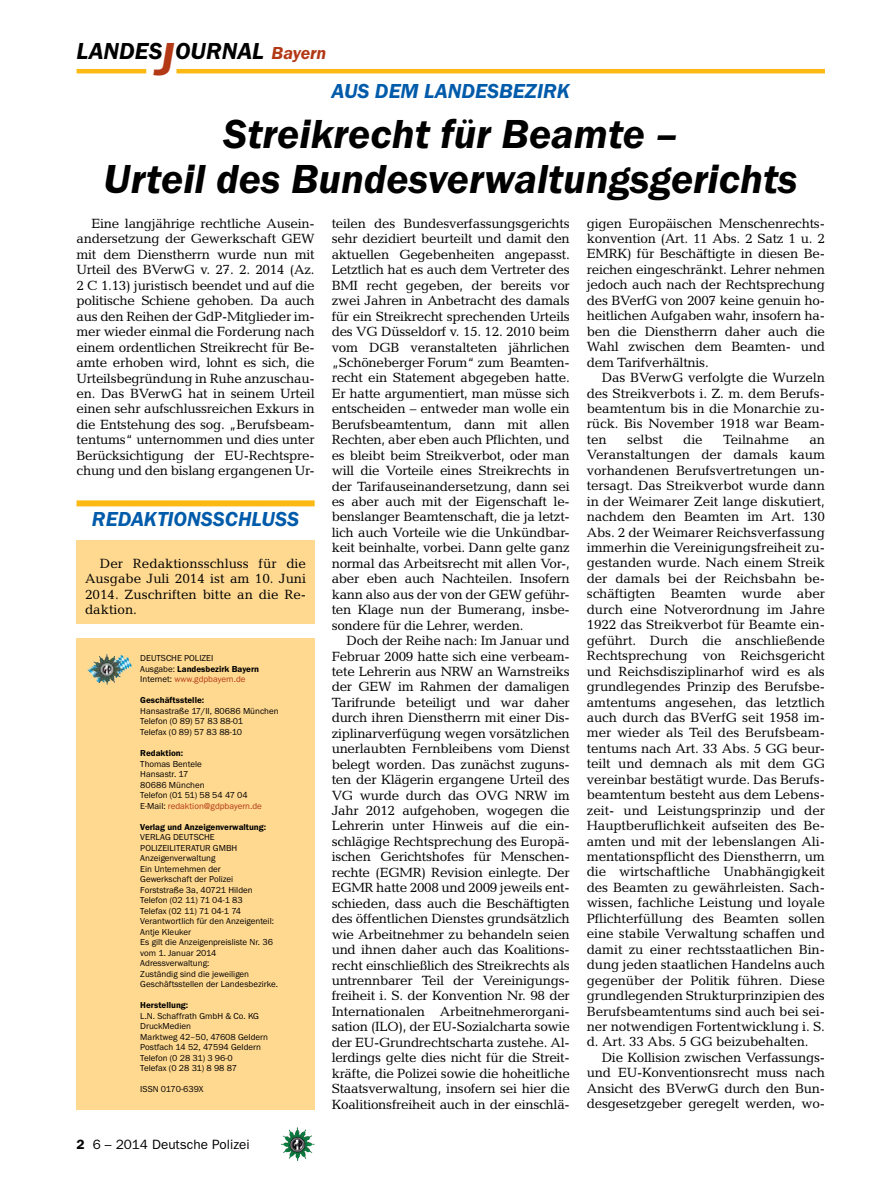
<style>
.page{position:relative;width:893px;height:1191px;background:#fff}
.page>*{position:absolute;margin:0;border:0;box-sizing:border-box;transform-origin:0 0}
.t1{font:italic 600 42px/45px "Franklin Gothic Itc T";color:#000;text-align:center}
.t2{font:italic 600 24px "Franklin Gothic Itc T";color:#000}
.t3{font:italic 600 21px "Franklin Gothic Itc T";color:#005baa}
.t4{font:13.5px/15.5px "Candida";letter-spacing:-.02em;color:#000;text-align:justify}
.t5{font:13.5px "Franklin Gothic";color:#000}
.t6{font:9px/10.5px "Franklin Gothic Itc T";color:#000}
.t7{font:600 9px "Franklin Gothic Itc T";color:#000}
.s1{font-size:48px;color:#b33916}
.s2{font-size:18px;color:#b33916}
.s3{font-weight:600}
.s4{color:#b33916}
</style>
<div class="page">
<hr style="left:77px;top:69px;width:69px;height:4px;background:#fdb913">
<hr style="left:176px;top:69px;width:649px;height:4px;background:#fdb913">
<img style="left:281px;top:1128px;width:16px;height:24px">
<div style="left:77px;top:638px;width:238px;height:472px;background:#ffd990"></div>
<img style="left:87px;top:654px;width:44px;height:31px">
<div style="left:77px;top:540px;width:238px;height:83px;background:#ffd990"></div>
<div style="left:77px;top:500px;width:238px;height:6px;background:#fdb913"></div>
<h2 class="t2" style="left:77px;top:37px;width:251px">LANDES<span class="s1">J</span>OURNAL <span class="s2">Bayern</span></h2>
<h3 class="t3" style="left:332px;top:79px;width:14px">aus</h3>
<h3 class="t3" style="left:375px;top:79px;width:63px">dem landesbe</h3>
<h3 class="t3" style="left:525px;top:79px;width:46px">zirk</h3>
<h1 class="t1" style="left:104px;top:111px;width:696px">Streikrecht für Beamte –<br>Urteil des Bundesverwaltungsgerichts</h1>
<p class="t4" style="left:77px;top:216px;width:240px;text-indent:15px">Eine langjährige rechtliche Ausein&shy;andersetzung der Gewerkschaft GEW mit dem Dienstherrn wurde nun mit Urteil des BVerwG v. 27. 2. 2014 (Az.<br>2 C 1.13) juristisch beendet und auf die politische Schiene gehoben. Da auch aus den Reihen der GdP-Mitglieder im&shy;mer wieder einmal die Forderung nach einem ordentlichen Streikrecht für Be&shy;amte erhoben wird, lohnt es sich, die Urteilsbegründung in Ruhe anzuschau&shy;en. Das BVerwG hat in seinem Urteil einen sehr aufschlussreichen Exkurs in die Entstehung des sog. „Berufsbeam&shy;tentums“ unternommen und dies unter Berücksichtigung der EU-Rechtspre&shy;chung und den bislang ergangenen Ur-</p>
<p class="t4" style="left:332px;top:216px;width:240px">teilen des Bundesverfassungsgerichts sehr dezidiert beurteilt und damit den aktuellen Gegebenheiten angepasst.<br>Letztlich hat es auch dem Vertreter des BMI recht gegeben, der bereits vor zwei Jahren in Anbetracht des damals für ein Streikrecht sprechenden Urteils des VG Düsseldorf v. 15. 12. 2010 beim vom DGB veranstalteten jährlichen „Schöneberger Forum“ zum Beamten&shy;recht ein Statement abgegeben hatte.<br>Er hatte argumentiert, man müsse sich entscheiden – entweder man wolle ein Berufsbeamtentum, dann mit allen Rechten, aber eben auch Pflichten, und es bleibt beim Streikverbot, oder man will die Vorteile eines Streikrechts in der Tarifauseinandersetzung, dann sei es aber auch mit der Eigenschaft le&shy;benslanger Beamtenschaft, die ja letzt&shy;lich auch Vorteile wie die Unkündbar&shy;keit beinhalte, vorbei. Dann gelte ganz normal das Arbeitsrecht mit allen Vor-, aber eben auch Nachteilen. Insofern kann also aus der von der GEW geführ&shy;ten Klage nun der Bumerang, insbe&shy;sondere für die Lehrer, werden.</p>
<p class="t4" style="left:332px;top:633px;width:240px;text-indent:15px">Doch der Reihe nach: Im Januar und Februar 2009 hatte sich eine verbeam&shy;tete Lehrerin aus NRW an Warnstreiks der GEW im Rahmen der damaligen Tarifrunde beteiligt und war daher durch ihren Dienstherrn mit einer Dis&shy;ziplinarverfügung wegen vorsätzlichen unerlaubten Fernbleibens vom Dienst belegt worden. Das zunächst zuguns&shy;ten der Klägerin ergangene Urteil des VG wurde durch das OVG NRW im Jahr 2012 aufgehoben, wogegen die Lehrerin unter Hinweis auf die ein&shy;schlägige Rechtsprechung des Europä&shy;ischen Gerichtshofes für Menschen&shy;rechte (EGMR) Revision einlegte. Der EGMR hatte 2008 und 2009 jeweils ent&shy;schieden, dass auch die Beschäftigten des öffentlichen Dienstes grundsätzlich wie Arbeitnehmer zu behandeln seien und ihnen daher auch das Koalitions&shy;recht einschließlich des Streikrechts als untrennbarer Teil der Vereinigungs&shy;freiheit i. S. der Konvention Nr. 98 der Internationalen Arbeitnehmerorgani&shy;sation (ILO), der EU-Sozialcharta sowie der EU-Grundrechtscharta zustehe. Al&shy;lerdings gelte dies nicht für die Streit&shy;kräfte, die Polizei sowie die hoheitliche Staatsverwaltung, insofern sei hier die Koalitionsfreiheit auch in der einschlä-</p>
<p class="t4" style="left:587px;top:215px;width:240px">gigen Europäischen Menschenrechts&shy;konvention (Art. 11 Abs. 2 Satz 1 u. 2<br>EMRK) für Beschäftigte in diesen Be&shy;reichen eingeschränkt. Lehrer nehmen jedoch auch nach der Rechtsprechung des BVerfG von 2007 keine genuin ho&shy;heitlichen Aufgaben wahr, insofern ha&shy;ben die Dienstherrn daher auch die Wahl zwischen dem Beamten- und dem Tarifverhältnis.</p>
<p class="t4" style="left:587px;top:370px;width:240px;text-indent:15px">Das BVerwG verfolgte die Wurzeln des Streikverbots i. Z. m. dem Berufs&shy;beamtentum bis in die Monarchie zu&shy;rück. Bis November 1918 war Beam&shy;ten</p>
<p class="t4" style="left:627px;top:431px;width:37px">selbst</p>
<p class="t4" style="left:683px;top:431px;width:21px">die</p>
<p class="t4" style="left:723px;top:431px;width:67px">Teilnahme</p>
<p class="t4" style="left:587px;top:431px;width:240px;text-indent:222px">an Veranstaltungen der damals kaum vorhandenen Berufsvertretungen un&shy;tersagt. Das Streikverbot wurde dann in der Weimarer Zeit lange diskutiert, nachdem den Beamten im Art. 130<br>Abs. 2 der Weimarer Reichsverfassung immerhin die Vereinigungsfreiheit zu&shy;gestanden wurde. Nach einem Streik der damals bei der Reichsbahn be&shy;schäftigten Beamten wurde aber durch eine Notverordnung im Jahre 1922 das Streikverbot für Beamte ein&shy;geführt. Durch die anschließende Rechtsprechung von Reichsgericht und Reichsdisziplinarhof wird es als grundlegendes Prinzip des Berufsbe&shy;amtentums angesehen, das letztlich auch durch das BVerfG seit 1958 im&shy;mer wieder als Teil des Berufsbeam&shy;tentums nach Art. 33 Abs. 5 GG beur&shy;teilt und demnach als mit dem GG vereinbar bestätigt wurde. Das Berufs&shy;beamtentum besteht aus dem Lebens&shy;zeit- und Leistungsprinzip und der Hauptberuflichkeit aufseiten des Be&shy;amten und mit der lebenslangen Ali&shy;mentationspflicht des Dienstherrn, um die wirtschaftliche Unabhängigkeit des Beamten zu gewährleisten. Sach&shy;wissen, fachliche Leistung und loyale Pflichterfüllung des Beamten sollen eine stabile Verwaltung schaffen und damit zu einer rechtsstaatlichen Bin&shy;dung jeden staatlichen Handelns auch gegenüber der Politik führen. Diese grundlegenden Strukturprinzipien des Berufsbeamtentums sind auch bei sei&shy;ner notwendigen Fortentwicklung i. S. d. Art. 33 Abs. 5 GG beizubehalten.</p>
<p class="t4" style="left:587px;top:1049px;width:240px;text-indent:15px">Die Kollision zwischen Verfassungs&shy;und EU-Konventionsrecht muss nach Ansicht des BVerwG durch den Bun&shy;desgesetzgeber geregelt werden, wo-</p>
<h3 class="t3" style="left:92px;top:507px;width:96px">Redaktionss</h3>
<h3 class="t3" style="left:225px;top:507px;width:40px">chluss</h3>
<p class="t4" style="left:85px;top:556px;width:223px;text-indent:15px">Der Redaktionsschluss für die Ausgabe Juli 2014 ist am 10. Juni 2014. Zuschriften bitte an die Re&shy;daktion.</p>
<p class="t6" style="left:140px;top:653px;width:120px">DEUTSCHE POLIZEI<br>Ausgabe: <span class="s3">Landesbezirk Bayern<br></span>Internet: <span class="s4">www.gdpbayern.de</span></p>
<p class="t7" style="left:140px;top:695px;width:65px">Geschäftsstelle:</p>
<p class="t6" style="left:140px;top:705px;width:140px">Hansastraße 17/II, 80686 München<br>Telefon (0 89) 57 83 88-01<br>Telefax (0 89) 57 83 88-10</p>
<p class="t7" style="left:140px;top:747px;width:44px">Redaktion:</p>
<p class="t6" style="left:140px;top:758px;width:123px">Thomas Bentele<br>Hansastr. 17<br>80686 München<br>Telefon (01 51) 58 54 47 04<br>E-Mail: <span class="s4">redaktion@gdpbayern.de</span></p>
<p class="t7" style="left:140px;top:821px;width:127px">Verlag und Anzeigenverwaltung:</p>
<p class="t6" style="left:140px;top:831px;width:139px">VERLAG DEUTSCHE<br>POLIZEILITERATUR GMBH<br>Anzeigenverwaltung<br>Ein Unternehmen der<br>Gewerkschaft der Polizei<br>Forststraße 3a, 40721 Hilden<br>Telefon (02 11) 71 04-1 83<br>Telefax (02 11) 71 04-1 74<br>Verantwortlich für den Anzeigenteil:<br>Antje Kleuker<br>Es gilt die Anzeigenpreisliste Nr. 36 vom 1. Januar 2014<br>Adressverwaltung:<br>Zuständig sind die jeweiligen<br>Geschäftsstellen der Landesbezirke.</p>
<p class="t7" style="left:140px;top:1000px;width:50px">Herstellung:</p>
<p class="t6" style="left:140px;top:1010px;width:129px">L.N. Schaffrath GmbH &amp; Co. KG<br>DruckMedien<br>Marktweg 42–50, 47608 Geldern<br>Postfach 14 52, 47594 Geldern<br>Telefon (0 28 31) 3 96-0<br>Telefax (0 28 31) 8 98 87</p>
<p class="t6" style="left:140px;top:1083px;width:65px">ISSN 0170-639X</p>
<p class="t5" style="left:77px;top:1136px;width:175px"><span class="s3">2</span> 6 – 2014 Deutsche Polizei</p>
</div>
